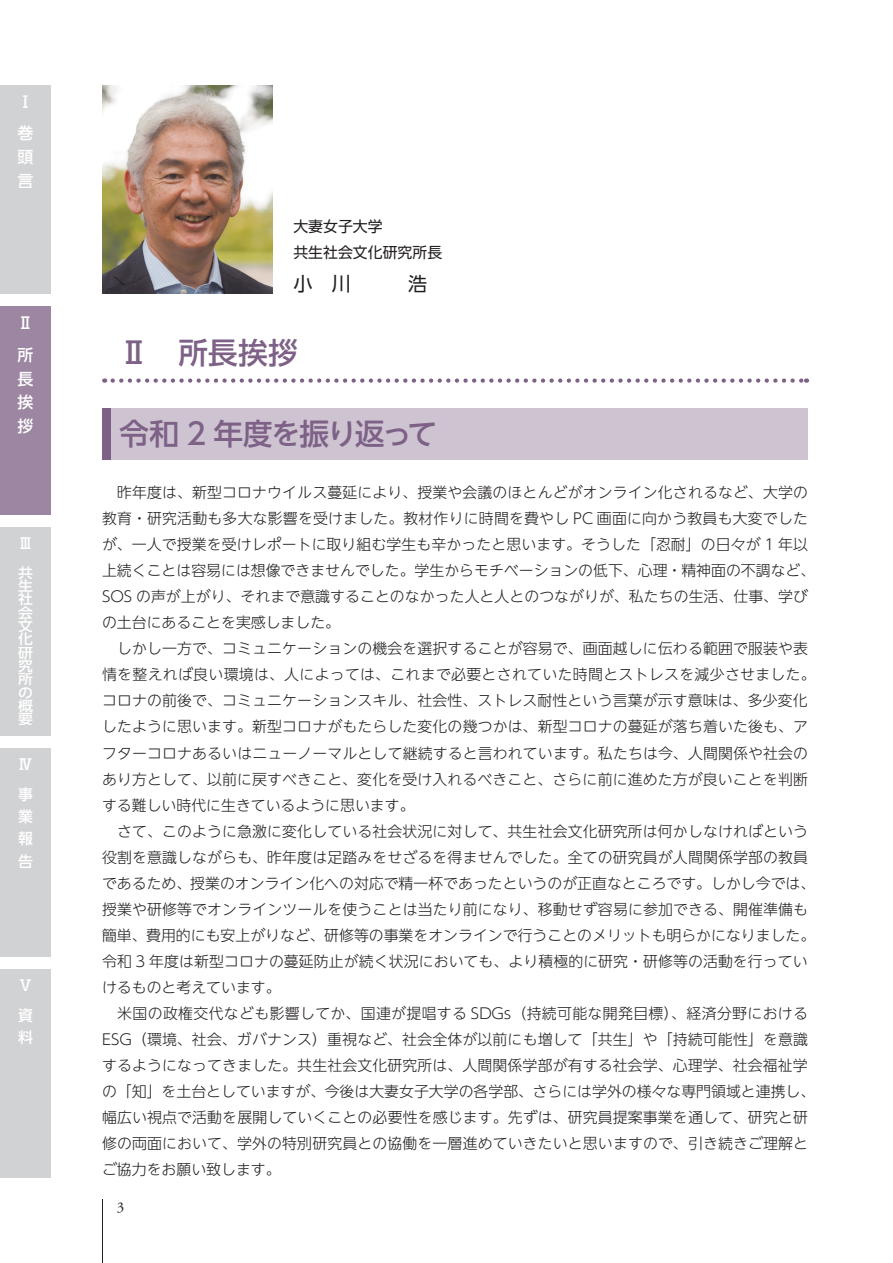
<style>
.page{position:relative;width:893px;height:1263px;background:#fff}
.page>*{position:absolute;margin:0;border:0;box-sizing:border-box;transform-origin:0 0}
.t1{font:500 29.7px "UD Shin Go NT Pr 6 N";letter-spacing:-.065em;color:#7d6187}
.t2{font:500 29.7px "UD Shin Go NT Pr 6 N";letter-spacing:-.04em;color:#7d6187}
.t3{font:19.2px "UD Shin Go NT Pr 6 N";color:#231f20}
.t4{font:500 15.9px/23.9px "UD Shin Go Pr 6 N";color:#fff}
.t5{font:300 14.85px/26.1px "UD Shin Go NT Pr 6 N";letter-spacing:.01em;color:#231f20}
.t6{font:14.85px/26.1px "UD Shin Go NT Pr 6 N";color:#231f20}
.t7{font:500 14.85px/29.5px "UD Shin Go Pr 6 N";color:#fff}
.t8{font:14.85px "Adobe Garamond Pro";color:#231f20}
.t9{font:500 13.65px/13.4px "UD Shin Go Pr 6 N";color:#fff;text-align:justify;scale:1.09 1}
</style>
<div class="page">
<div style="left:0;top:85px;width:51px;height:208px;background:#d1d2d4"></div>
<div style="left:0;top:306px;width:51px;height:208px;background:#9c86a2"></div>
<div style="left:0;top:527px;width:51px;height:209px;background:#d1d2d4"></div>
<div style="left:0;top:748px;width:51px;height:209px;background:#d1d2d4"></div>
<div style="left:0;top:969px;width:51px;height:209px;background:#d1d2d4"></div>
<hr style="left:102px;top:1199px;width:1px;height:64px;background:#231f20">
<div style="left:102px;top:408px;width:706px;height:51px;background:#cec3d0"></div>
<div style="left:102px;top:408px;width:9px;height:51px;background:#7d6187"></div>
<img style="left:102px;top:85px;width:170px;height:208px">
<svg style="left:113px;top:378px;width:694px;height:5px"></svg>
<p class="t4" style="left:18px;top:86px;width:17px;line-height:31.7px">Ⅰ巻</p>
<p class="t4" style="left:18px;top:145px;width:17px">頭言</p>
<p class="t4" style="left:18px;top:307px;width:17px;line-height:31.7px">Ⅱ所</p>
<p class="t4" style="left:18px;top:366px;width:17px;text-align:justify">長挨拶</p>
<p class="t7" style="left:18px;top:528px;width:14px">Ⅲ</p>
<p class="t9" style="left:18px;top:565px;width:15px">共生社会文化研究所の概要</p>
<p class="t7" style="left:18px;top:749px;width:16px">Ⅳ事</p>
<p class="t7" style="left:18px;top:805px;width:16px;line-height:22.4px;text-align:justify">業報告</p>
<p class="t7" style="left:18px;top:970px;width:16px">Ⅴ資</p>
<p class="t7" style="left:18px;top:1022px;width:16px">料</p>
<p class="t6" style="left:293px;top:212px;width:150px">大妻女子大学<br>共生社会文化研究所長</p>
<p class="t3" style="left:293px;top:268px;width:135px">小　川　　　浩</p>
<h1 class="t2" style="left:119px;top:329px;width:180px">Ⅱ　所長挨拶</h1>
<h1 class="t1" style="left:119px;top:410px;width:320px">令和 2 年度を振り返って</h1>
<p class="t5" style="left:102px;top:479px;width:715px">　昨年度は、新型コロナウイルス蔓延により、授業や会議のほとんどがオンライン化されるなど、大学の教育・研究活動も多大な影響を受けました。教材作りに時間を費やし PC 画面に向かう教員も大変でしたが、一人で授業を受けレポートに取り組む学生も辛かったと思います。そうした「忍耐」の日々が 1 年以上続くことは容易には想像できませんでした。学生からモチベーションの低下、心理・精神面の不調など、SOS の声が上がり、それまで意識することのなかった人と人とのつながりが、私たちの生活、仕事、学びの土台にあることを実感しました。<br>　しかし一方で、コミュニケーションの機会を選択することが容易で、画面越しに伝わる範囲で服装や表情を整えれば良い環境は、人によっては、これまで必要とされていた時間とストレスを減少させました。コロナの前後で、コミュニケーションスキル、社会性、ストレス耐性という言葉が示す意味は、多少変化したように思います。新型コロナがもたらした変化の幾つかは、新型コロナの蔓延が落ち着いた後も、アフターコロナあるいはニューノーマルとして継続すると言われています。私たちは今、人間関係や社会のあり方として、以前に戻すべきこと、変化を受け入れるべきこと、さらに前に進めた方が良いことを判断する難しい時代に生きているように思います。<br>　さて、このように急激に変化している社会状況に対して、共生社会文化研究所は何かしなければという役割を意識しながらも、昨年度は足踏みをせざるを得ませんでした。全ての研究員が人間関係学部の教員であるため、授業のオンライン化への対応で精一杯であったというのが正直なところです。しかし今では、授業や研修等でオンラインツールを使うことは当たり前になり、移動せず容易に参加できる、開催準備も簡単、費用的にも安上がりなど、研修等の事業をオンラインで行うことのメリットも明らかになりました。令和 3 年度は新型コロナの蔓延防止が続く状況においても、より積極的に研究・研修等の活動を行っていけるものと考えています。<br>　米国の政権交代なども影響してか、国連が提唱する SDGs（持続可能な開発目標）、経済分野におけるESG（環境、社会、ガバナンス）重視など、社会全体が以前にも増して「共生」や「持続可能性」を意識するようになってきました。共生社会文化研究所は、人間関係学部が有する社会学、心理学、社会福祉学の「知」を土台としていますが、今後は大妻女子大学の各学部、さらには学外の様々な専門領域と連携し、幅広い視点で活動を展開していくことの必要性を感じます。先ずは、研究員提案事業を通して、研究と研修の両面において、学外の特別研究員との協働を一層進めていきたいと思いますので、引き続きご理解とご協力をお願い致します。</p>
<p class="t8" style="left:117px;top:1198px;width:9px">3</p>
</div>
